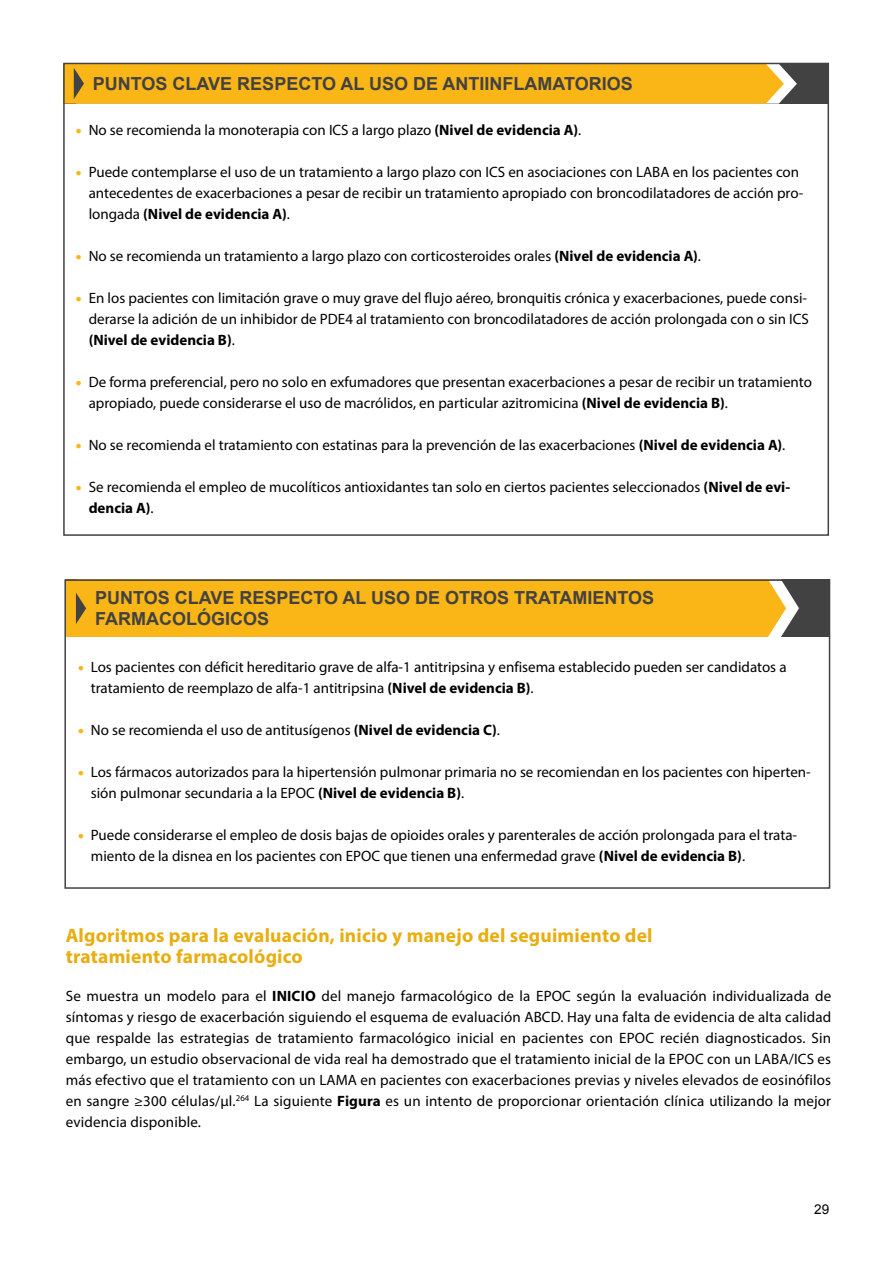
<style>
.page{position:relative;width:893px;height:1263px;background:#fff}
.page>*{position:absolute;margin:0;border:0;box-sizing:border-box;transform-origin:0 0}
.t1{font:700 19.5px/21px "Myriad Pro";letter-spacing:.01em;color:#e8ae10}
.t2{font:700 18px/21px "Arial";color:#424242}
.t3{font:15px/21px "Myriad Pro";color:#000}
.t4{font:13.5px "Arial";color:#000}
.s1{font-weight:900;font-stretch:semi-expanded;color:#fab516}
.s2{font-weight:700}
</style>
<div class="page">
<div style="left:63px;top:64px;width:765px;height:40px;background:#424242"></div>
<div style="left:66px;top:66px;width:731px;height:38px;background:#fab516"></div>
<div style="left:63px;top:63px;width:766px;height:473px;border:2px solid #424242"></div>
<div style="left:65px;top:579px;width:765px;height:58px;background:#424242"></div>
<div style="left:67px;top:582px;width:732px;height:55px;background:#fab516"></div>
<div style="left:64px;top:579px;width:766px;height:310px;border:2px solid #424242"></div>
<p class="t2" style="left:93px;top:74px;width:541px">PUNTOS CLAVE RESPECTO AL USO DE ANTIINFLAMATORIOS</p>
<p class="t3" style="left:76px;top:119px;width:507px"><span class="s1">•</span> No se recomienda la monoterapia con ICS a largo plazo <span class="s2">(Nivel de evidencia A)</span>.</p>
<p class="t3" style="left:89px;top:161px;width:716px;text-indent:-13px"><span class="s1">•</span> Puede contemplarse el uso de un tratamiento a largo plazo con ICS en asociaciones con LABA en los pacientes con antecedentes de exacerbaciones a pesar de recibir un tratamiento apropiado con broncodilatadores de acción pro&shy;longada <span class="s2">(Nivel de evidencia A)</span>.</p>
<p class="t3" style="left:76px;top:245px;width:627px"><span class="s1">•</span> No se recomienda un tratamiento a largo plazo con corticosteroides orales <span class="s2">(Nivel de evidencia A)</span>.</p>
<p class="t3" style="left:89px;top:287px;width:722px;text-indent:-13px"><span class="s1">•</span> En los pacientes con limitación grave o muy grave del flujo aéreo, bronquitis crónica y exacerbaciones, puede consi&shy;derarse la adición de un inhibidor de PDE4 al tratamiento con broncodilatadores de acción prolongada con o sin ICS <span class="s2">(Nivel de evidencia B)</span>.</p>
<p class="t3" style="left:89px;top:371px;width:725px;text-indent:-13px"><span class="s1">•</span> De forma preferencial, pero no solo en exfumadores que presentan exacerbaciones a pesar de recibir un tratamiento apropiado, puede considerarse el uso de macrólidos, en particular azitromicina <span class="s2">(Nivel de evidencia B)</span>.</p>
<p class="t3" style="left:76px;top:434px;width:711px"><span class="s1">•</span> No se recomienda el tratamiento con estatinas para la prevención de las exacerbaciones <span class="s2">(Nivel de evidencia A)</span>.</p>
<p class="t3" style="left:89px;top:476px;width:703px;text-indent:-13px"><span class="s1">•</span> Se recomienda el empleo de mucolíticos antioxidantes tan solo en ciertos pacientes seleccionados <span class="s2">(Nivel de evi&shy;dencia A)</span>.</p>
<p class="t2" style="left:95px;top:588px;width:561px">PUNTOS CLAVE RESPECTO AL USO DE OTROS TRATAMIENTOS<br>FARMACOLÓGICOS</p>
<p class="t3" style="left:91px;top:656px;width:697px;text-indent:-13px"><span class="s1">•</span> Los pacientes con déficit hereditario grave de alfa-1 antitripsina y enfisema establecido pueden ser candidatos a tratamiento de reemplazo de alfa-1 antitripsina <span class="s2">(Nivel de evidencia B)</span>.</p>
<p class="t3" style="left:78px;top:719px;width:423px"><span class="s1">•</span> No se recomienda el uso de antitusígenos <span class="s2">(Nivel de evidencia C)</span>.</p>
<p class="t3" style="left:91px;top:761px;width:722px;text-indent:-13px"><span class="s1">•</span> Los fármacos autorizados para la hipertensión pulmonar primaria no se recomiendan en los pacientes con hiperten&shy;sión pulmonar secundaria a la EPOC <span class="s2">(Nivel de evidencia B)</span>.</p>
<p class="t3" style="left:91px;top:824px;width:708px;text-indent:-13px"><span class="s1">•</span> Puede considerarse el empleo de dosis bajas de opioides orales y parenterales de acción prolongada para el trata&shy;miento de la disnea en los pacientes con EPOC que tienen una enfermedad grave <span class="s2">(Nivel de evidencia B)</span>.</p>
<h1 class="t1" style="left:66px;top:924px;width:588px">Algoritmos para la evaluación, inicio y manejo del seguimiento del tratamiento farmacológico</h1>
<p class="t3" style="left:66px;top:985px;width:767px;text-align:justify">Se muestra un modelo para el <span class="s2">INICIO</span> del manejo farmacológico de la EPOC según la evaluación individualizada de síntomas y riesgo de exacerbación siguiendo el esquema de evaluación ABCD. Hay una falta de evidencia de alta calidad que respalde las estrategias de tratamiento farmacológico inicial en pacientes con EPOC recién diagnosticados. Sin embargo, un estudio observacional de vida real ha demostrado que el tratamiento inicial de la EPOC con un LABA/ICS es más efectivo que el tratamiento con un LAMA en pacientes con exacerbaciones previas y niveles elevados de eosinófilos en sangre ≥300 células/μl.<sup>264</sup> La siguiente <span class="s2">Figura</span> es un intento de proporcionar orientación clínica utilizando la mejor evidencia disponible.</p>
<p class="t4" style="left:814px;top:1200px;width:17px">29</p>
</div>
